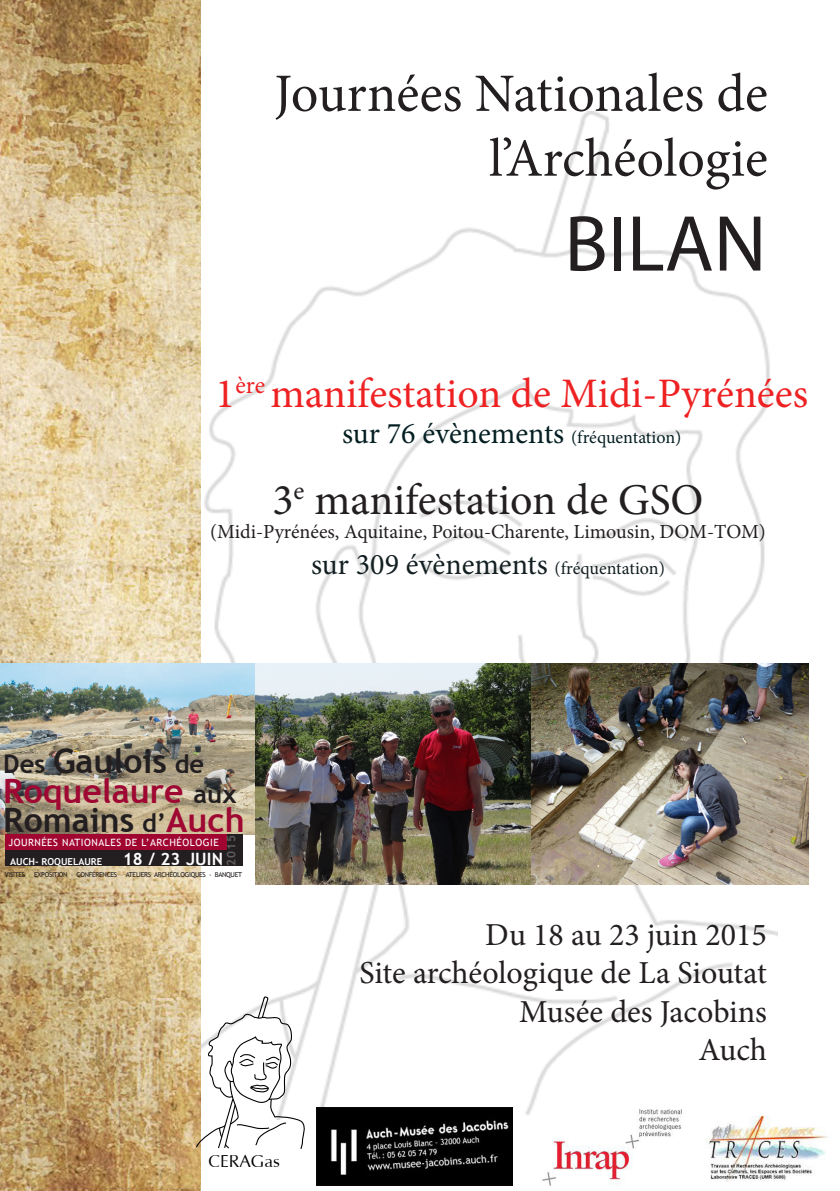
<style>
.page{position:relative;width:840px;height:1191px;background:#fff}
.page>*{position:absolute;margin:0;border:0;box-sizing:border-box;transform-origin:0 0}
.t1{font:80px "Myriad Pro";color:#231f20}
.t2{font:54px/64.8px "Minion Pro";color:#231f20;text-align:right}
.t3{font:44px "Minion Pro";color:#231f20}
.t4{font:42px "Minion Pro";color:#ee2123}
.t5{font:700 33.6px/29.4px "Trebuchet MS";color:#231f20}
.t6{font:32px "Minion Pro";color:#231f20}
.t7{font:30px "Minion Pro";color:#131f22}
.t8{font:30px "Minion Pro";color:#041f22}
.t9{font:27.2px "Iris UPC";color:#000}
.t10{font:20px "Minion Pro";letter-spacing:-.005em;color:#231f20}
.t11{font:700 12px "Trebuchet MS";color:#5c5c5f}
.t12{font:10px "Trebuchet MS";letter-spacing:.05em;color:#fff}
.t13{font:700 9.6px "Trebuchet MS";color:#fff}
.t14{font:6.8px "Trebuchet MS";letter-spacing:-.04em;color:#231f20}
.s1{font-size:18px}
.s2{font-size:25.6px}
.s3{color:#9e0832}
.s4{font-size:17px}
</style>
<div class="page">
<img style="left:204px;top:112px;width:573px;height:1007px">
<img style="left:0;top:0;width:201px;height:1191px">
<img style="left:0;top:663px;width:255px;height:171px">
<div style="left:5px;top:834px;width:222px;height:16px;background:#a10631"></div>
<div style="left:5px;top:850px;width:222px;height:16px;background:#231f20"></div>
<div style="left:227px;top:834px;width:15px;height:32px;background:#231f20"></div>
<svg style="left:195px;top:995px;width:113px;height:155px"></svg>
<img style="left:255px;top:663px;width:552px;height:221px">
<img style="left:316px;top:1107px;width:196px;height:78px">
<img style="left:536px;top:1105px;width:151px;height:81px">
<img style="left:705px;top:1105px;width:123px;height:77px">
<p class="t2" style="left:274px;top:61px;width:495px">Journées Nationales de l’Archéologie</p>
<p class="t1" style="left:564px;top:194px;width:203px">BILAN</p>
<p class="t4" style="left:215px;top:365px;width:594px">1<sup>ère</sup> manifestation de Midi-Pyrénées</p>
<p class="t8" style="left:342px;top:413px;width:341px">sur 76 évènements <span class="s1">(fréquentation)</span></p>
<p class="t3" style="left:272px;top:470px;width:432px">3<sup>e</sup> manifestation de GSO</p>
<p class="t10" style="left:210px;top:518px;width:557px">(Midi-Pyrénées, Aquitaine, Poitou-Charente, Limousin, DOM-TOM)</p>
<p class="t7" style="left:311px;top:544px;width:355px">sur 309 évènements <span class="s1">(fréquentation)</span></p>
<p class="t5" style="left:3px;top:746px;width:243px"><span class="s2">Des</span> Gaulois <span class="s2">de<br></span><span class="s3">Roquelaure</span> <span class="s2">aux<br></span>Romains <span class="s2">d’</span><span class="s3">Auch</span></p>
<p class="t11" style="left:224px;top:866px;width:33px;rotate:-90deg">2015</p>
<p class="t14" style="left:5px;top:871px;width:238px">VISITES – EXPOSITION – CONFÉRENCES – ATELIERS ARCHÉOLOGIQUES - BANQUET</p>
<p class="t12" style="left:8px;top:836px;width:212px">JOURNÉES NATIONALES DE L’ARCHÉOLOGIE</p>
<p class="t13" style="left:10px;top:855px;width:214px">AUCH- ROQUELAURE <span class="s4">18 / 23 JUIN</span></p>
<p class="t9" style="left:208px;top:1141px;width:73px">CERAGas</p>
<p class="t6" style="left:485px;top:913px;width:283px">Du 18 au 23 juin 2015</p>
<p class="t6" style="left:359px;top:951px;width:409px">Site archéologique de La Sioutat</p>
<p class="t6" style="left:519px;top:990px;width:249px">Musée des Jacobins</p>
<p class="t6" style="left:698px;top:1028px;width:70px">Auch</p>
</div>
